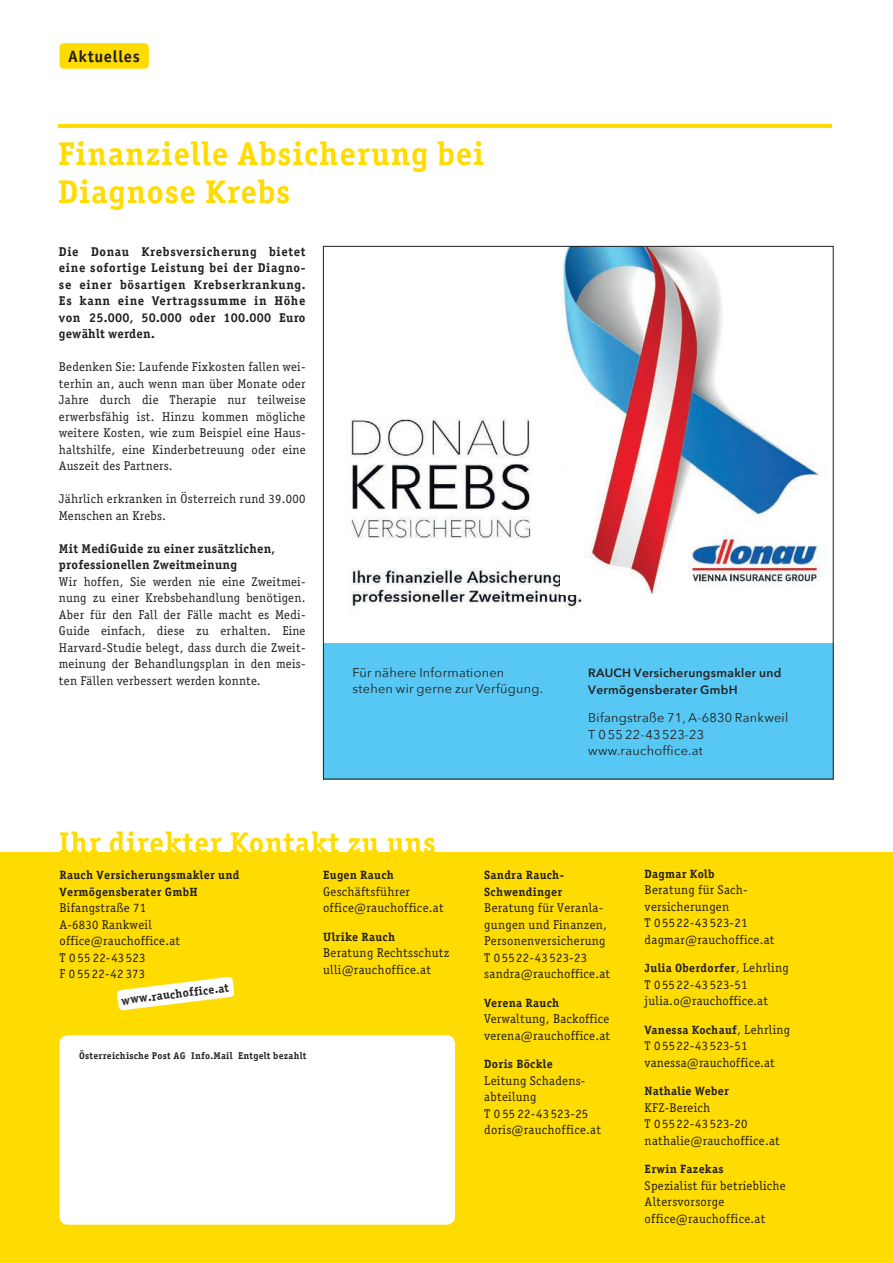
<style>
.page{position:relative;width:893px;height:1263px;background:#fff}
.page>*{position:absolute;margin:0;border:0;box-sizing:border-box;transform-origin:0 0}
.t1{font:700 33px/37.5px "Officina Serif";letter-spacing:.025em;color:#ffdc01}
.t2{font:700 30px "Officina Serif";letter-spacing:.02em;color:#ffdc01}
.t3{font:700 16.5px "Officina Sans";letter-spacing:.04em;color:#231f20}
.t4{font:12.75px/16.5px "Officina Serif";letter-spacing:.02em;color:#231f20}
.t5{font:700 12.75px/16.5px "Officina Serif";letter-spacing:.02em;color:#231f20;text-align:justify}
.t6{font:12.75px/16.5px "Avenir Next";letter-spacing:.02em;color:#231f20}
.t7{font:700 12px/16.5px "Officina Serif";letter-spacing:.025em;color:#231f20}
.t8{font:600 12px/16.5px "Avenir Next";letter-spacing:.025em;color:#231f20}
.t9{font:700 9.75px "Officina Serif";letter-spacing:.025em;color:#231f20}
.s1{font-weight:400;font-size:12.75px}
</style>
<div class="page">
<div style="left:60px;top:43px;width:89px;height:26px;background:#ffdc01;border-radius:4px"></div>
<div style="left:0;top:852px;width:893px;height:411px;background:#ffdc01"></div>
<div style="left:60px;top:1035px;width:395px;height:190px;background:#fff;border-radius:9px"></div>
<svg style="left:117px;top:976px;width:118px;height:35px"></svg>
<hr style="left:58px;top:124px;width:774px;height:4px;background:#ffdc01">
<div style="left:323px;top:643px;width:510px;height:136px;background:#56c8f3"></div>
<img style="left:351px;top:418px;width:231px;height:190px">
<img style="left:561px;top:248px;width:265px;height:346px">
<p class="t3" style="left:68px;top:46px;width:73px">Aktuelles</p>
<h1 class="t1" style="left:58px;top:135px;width:427px">Finanzielle Absicherung bei<br>Diagnose Krebs</h1>
<p class="t5" style="left:59px;top:243px;width:248px">Die Donau Krebsversicherung bietet eine sofortige Leistung bei der Diagno&shy;se einer bösartigen Krebserkrankung.<br>Es kann eine Vertragssumme in Höhe von 25.000, 50.000 oder 100.000 Euro gewählt werden.</p>
<p class="t4" style="left:59px;top:359px;width:248px;text-align:justify">Bedenken Sie: Laufende Fixkosten fallen wei&shy;terhin an, auch wenn man über Monate oder Jahre durch die Therapie nur teilweise erwerbsfähig ist. Hinzu kommen mögliche weitere Kosten, wie zum Beispiel eine Haus&shy;haltshilfe, eine Kinderbetreuung oder eine Auszeit des Partners.</p>
<p class="t4" style="left:59px;top:491px;width:248px">Jährlich erkranken in Österreich rund 39.000<br>Menschen an Krebs.</p>
<p class="t5" style="left:59px;top:540px;width:218px">Mit MediGuide zu einer zusätzlichen, professionellen Zweitmeinung</p>
<p class="t4" style="left:59px;top:573px;width:248px;text-align:justify">Wir hoffen, Sie werden nie eine Zweitmei&shy;nung zu einer Krebsbehandlung benötigen.<br>Aber für den Fall der Fälle macht es Medi-Guide einfach, diese zu erhalten. Eine Harvard-Studie belegt, dass durch die Zweit&shy;meinung der Behandlungsplan in den meis&shy;ten Fällen verbessert werden konnte.</p>
<p class="t6" style="left:353px;top:663px;width:192px">Für nähere Informationen stehen wir gerne zur Verfügung.</p>
<p class="t8" style="left:588px;top:664px;width:195px">RAUCH Versicherungsmakler und<br>Vermögensberater GmbH</p>
<p class="t6" style="left:588px;top:709px;width:202px">Bifangstraße 71, A-6830 Rankweil<br>T 0 55 22-43523-23 www.rauchoffice.at</p>
<h2 class="t2" style="left:59px;top:824px;width:379px">Ihr direkter Kontakt zu uns</h2>
<p class="t7" style="left:60px;top:867px;width:181px">Rauch Versicherungsmakler und<br>Vermögensberater GmbH</p>
<p class="t4" style="left:60px;top:900px;width:122px">Bifangstraße 71<br>A-6830 Rankweil office@rauchoffice.at<br>T 0 55 22-43523<br>F 0 5522-42 373</p>
<p class="t7" style="left:120px;top:992px;width:110px;rotate:-7deg">www.rauchoffice.at</p>
<p class="t7" style="left:323px;top:867px;width:72px">Eugen Rauch</p>
<p class="t4" style="left:323px;top:883px;width:122px">Geschäftsführer office@rauchoffice.at</p>
<p class="t7" style="left:323px;top:928px;width:73px">Ulrike Rauch</p>
<p class="t4" style="left:323px;top:945px;width:128px">Beratung Rechtsschutz ulli@rauchoffice.at</p>
<p class="t9" style="left:79px;top:1050px;width:229px">Österreichische Post AG Info.Mail Entgelt bezahlt</p>
<p class="t7" style="left:484px;top:867px;width:81px">Sandra Rauch-<br>Schwendinger</p>
<p class="t4" style="left:484px;top:900px;width:127px">Beratung für Veranla&shy;gungen und Finanzen,<br>Personenversicherung<br>T 05522-43523-23 sandra@rauchoffice.at</p>
<p class="t7" style="left:484px;top:994px;width:76px">Verena Rauch</p>
<p class="t4" style="left:484px;top:1011px;width:127px">Verwaltung, Backoffice verena@rauchoffice.at</p>
<p class="t7" style="left:484px;top:1056px;width:70px">Doris Böckle</p>
<p class="t4" style="left:484px;top:1072px;width:118px">Leitung Schadens&shy;abteilung<br>T 0 55 22-43523-25 doris@rauchoffice.at</p>
<p class="t7" style="left:645px;top:865px;width:71px">Dagmar Kolb</p>
<p class="t4" style="left:645px;top:882px;width:131px">Beratung für Sach&shy;versicherungen<br>T 05522-43523-21 dagmar@rauchoffice.at</p>
<p class="t7" style="left:645px;top:960px;width:146px">Julia Oberdorfer<span class="s1">, Lehrling</span></p>
<p class="t4" style="left:645px;top:976px;width:125px">T 05522-43523-51 julia.o@rauchoffice.at</p>
<p class="t7" style="left:645px;top:1021px;width:147px">Vanessa Kochauf<span class="s1">, Lehrling</span></p>
<p class="t4" style="left:645px;top:1038px;width:132px">T 05522-43523-51 vanessa@rauchoffice.at</p>
<p class="t7" style="left:645px;top:1083px;width:86px">Nathalie Weber</p>
<p class="t4" style="left:645px;top:1099px;width:137px">KFZ-Bereich<br>T 05522-43523-20 nathalie@rauchoffice.at</p>
<p class="t7" style="left:645px;top:1161px;width:80px">Erwin Fazekas</p>
<p class="t4" style="left:645px;top:1177px;width:143px">Spezialist für betriebliche<br>Altersvorsorge office@rauchoffice.at</p>
</div>
